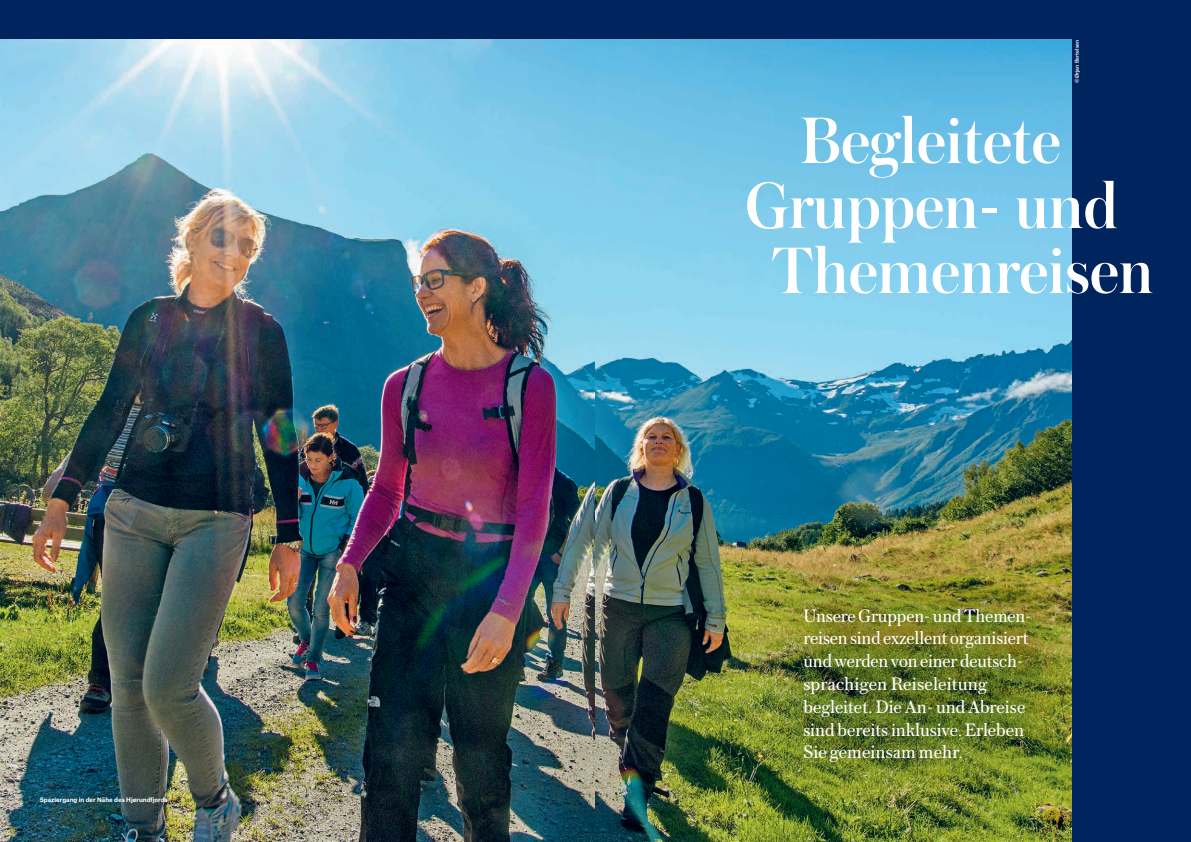
<style>
.page{position:relative;width:1191px;height:842px;background:#00255e}
.page>*{position:absolute;margin:0;border:0;box-sizing:border-box;transform-origin:0 0}
.t1{font:500 69px/65px "Austin";color:#fff;text-align:center}
.t2{font:19px/22.8px "Austin Text";color:#fff}
.t3{font:700 6px "Atlas Grotesk";color:#fff}
.t4{font:500 5px "Atlas Grotesk";color:#fff}
</style>
<div class="page">
<img style="left:0;top:40px;width:595px;height:802px">
<img style="left:595px;top:40px;width:476px;height:802px">
<p class="t3" style="left:40px;top:795px;width:130px">Spaziergang in der Nähe des Hjørundfjords</p>
<p class="t4" style="left:1072px;top:83px;width:45px;rotate:-90deg">© Ørjan Bertelsen</p>
<h1 class="t1" style="left:745px;top:106px;width:410px">Begleitete<br>Gruppen- und<br>Themenreisen</h1>
<p class="t2" style="left:803px;top:603px;width:227px">Unsere Gruppen- und Themen&shy;reisen sind exzellent organisiert und werden von einer deutsch&shy;sprachigen Reiseleitung begleitet. Die An- und Abreise sind bereits inklusive. Erleben<br>Sie gemeinsam mehr.</p>
</div>
